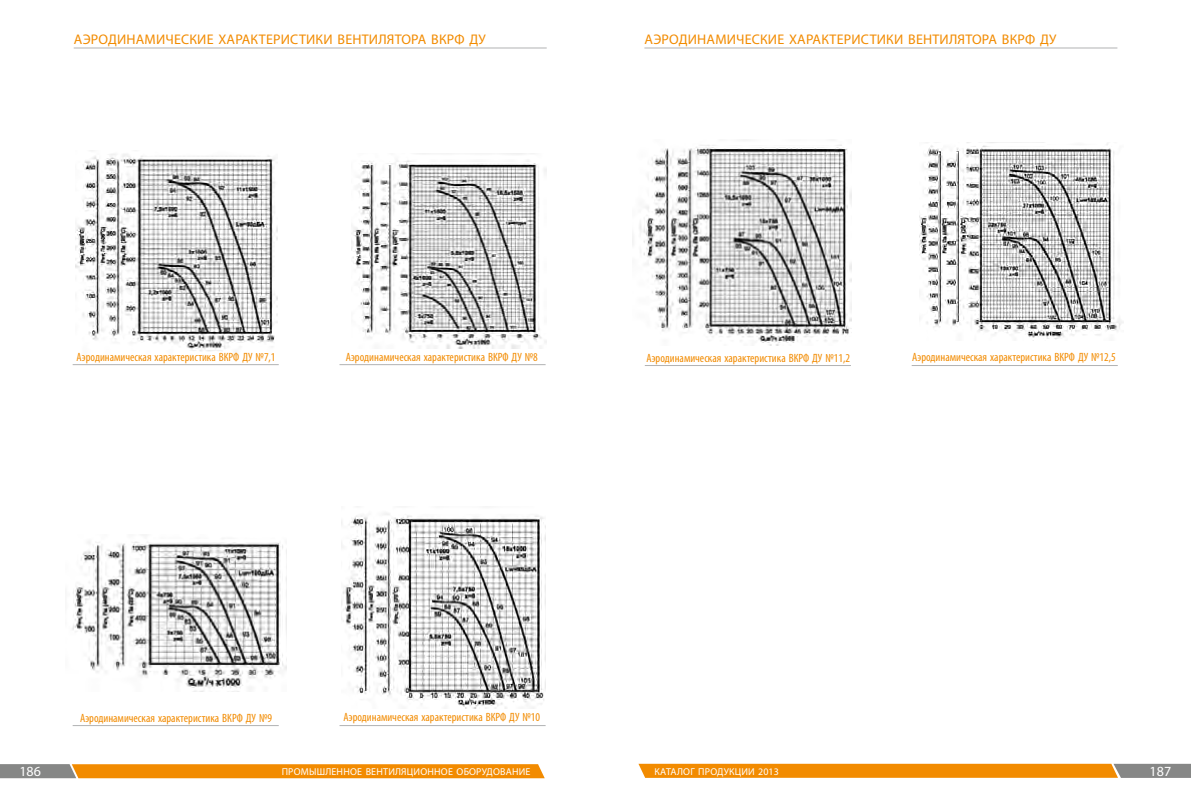
<style>
.page{position:relative;width:1191px;height:791px;background:#fff}
.page>*{position:absolute;margin:0;border:0;box-sizing:border-box;transform-origin:0 0}
.t1{font:14px "Myriad Pro";letter-spacing:.015em;color:#f28b00}
.t2{font:14px "Myriad Pro";letter-spacing:.01em;color:#fff}
.t3{font:condensed 12px "Myriad Pro";color:#f28b00}
.t4{font:10px "Myriad Pro";letter-spacing:.02em;color:#fff}
</style>
<div class="page">
<img style="left:919px;top:143px;width:204px;height:198px">
<img style="left:341px;top:513px;width:205px;height:195px">
<img style="left:351px;top:153px;width:195px;height:196px">
<img style="left:639px;top:145px;width:212px;height:200px">
<img style="left:72px;top:541px;width:214px;height:150px">
<img style="left:75px;top:150px;width:202px;height:201px">
<svg style="left:0;top:764px;width:545px;height:14px;background:#e48d18"></svg>
<svg style="left:638px;top:764px;width:553px;height:14px;background:#e38d17"></svg>
<hr style="left:74px;top:48px;width:473px;height:1px;background:#b1b2b3">
<hr style="left:644px;top:48px;width:473px;height:1px;background:#b1b2b3">
<hr style="left:645px;top:365px;width:206px;height:1px;background:#b1b2b3">
<hr style="left:911px;top:365px;width:206px;height:1px;background:#b1b2b3">
<hr style="left:73px;top:364px;width:206px;height:1px;background:#b1b2b3">
<hr style="left:73px;top:725px;width:206px;height:1px;background:#b1b2b3">
<hr style="left:339px;top:364px;width:206px;height:1px;background:#b1b2b3">
<hr style="left:339px;top:725px;width:206px;height:1px;background:#b1b2b3">
<p class="t1" style="left:74px;top:30px;width:405px">Аэродинамические характеристики вентилятора ВКРФ ДУ</p>
<p class="t1" style="left:644px;top:30px;width:405px">Аэродинамические характеристики вентилятора ВКРФ ДУ</p>
<p class="t3" style="left:346px;top:349px;width:193px">Аэродинамическая характеристика ВКРФ ДУ №8</p>
<p class="t3" style="left:77px;top:350px;width:200px">Аэродинамическая характеристика ВКРФ ДУ №7,1</p>
<p class="t3" style="left:646px;top:351px;width:205px">Аэродинамическая характеристика ВКРФ ДУ №11,2</p>
<p class="t3" style="left:912px;top:350px;width:205px">Аэродинамическая характеристика ВКРФ ДУ №12,5</p>
<p class="t3" style="left:80px;top:711px;width:194px">Аэродинамическая характеристика ВКРФ ДУ №9</p>
<p class="t3" style="left:343px;top:710px;width:198px">Аэродинамическая характеристика ВКРФ ДУ №10</p>
<p class="t2" style="left:19px;top:763px;width:23px">186</p>
<p class="t4" style="left:282px;top:765px;width:250px">промышленное вентиляционное оборудование</p>
<p class="t4" style="left:654px;top:765px;width:126px">каталог продукции 2013</p>
<p class="t2" style="left:1149px;top:762px;width:23px">187</p>
</div>
